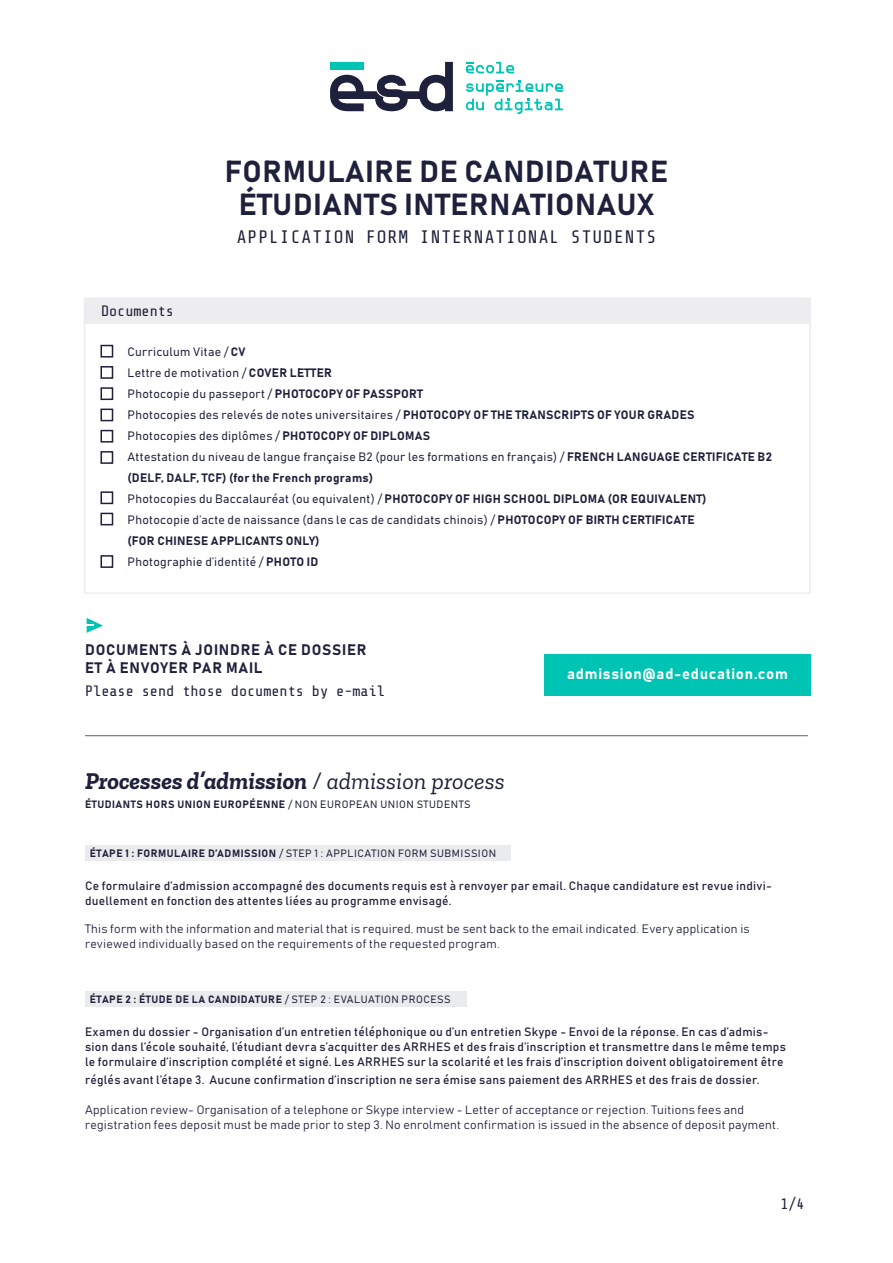
<style>
.page{position:relative;width:893px;height:1263px;background:#fff}
.page>*{position:absolute;margin:0;border:0;box-sizing:border-box;transform-origin:0 0}
.t1{font:30px/33px "Bahnschrift";letter-spacing:.025em;color:#1f203b;text-align:center}
.t2{font:italic 700 24px "Zilla Slab";color:#1f203b}
.t3{font:18px "Share Tech Mono";letter-spacing:.06em;color:#1f203b}
.t4{font:15px "Share Tech Mono";color:#1f203b}
.t5{font:15px/18px "Bahnschrift";letter-spacing:.05em;color:#1f203b}
.t6{font:15px "Bahnschrift";letter-spacing:.05em;color:#fff}
.t7{font:12px/21px "Bahnschrift";letter-spacing:.025em;color:#1f203b}
.t8{font:10.5px "Bahnschrift";letter-spacing:.05em;color:#1f203b}
.s1{font-weight:400}
</style>
<div class="page">
<hr style="left:85px;top:735px;width:723px;height:1px;background:#596174">
<svg style="left:330px;top:62px;width:123px;height:49px"></svg>
<svg style="left:466px;top:62px;width:48px;height:11px"></svg>
<svg style="left:466px;top:80px;width:97px;height:34px"></svg>
<div style="left:85px;top:298px;width:726px;height:26px;background:#edecef"></div>
<div style="left:84px;top:298px;width:727px;height:296px;border:2px solid #edecef"></div>
<div style="left:544px;top:654px;width:267px;height:42px;background:#00c4b3"></div>
<svg style="left:86px;top:618px;width:17px;height:15px"></svg>
<div style="left:85px;top:845px;width:426px;height:16px;background:#e9ebec"></div>
<div style="left:85px;top:991px;width:381px;height:16px;background:#e9ebec"></div>
<div style="left:100px;top:345px;width:13px;height:12px;border:2px solid #1f203b"></div>
<div style="left:100px;top:409px;width:13px;height:12px;border:2px solid #1f203b"></div>
<div style="left:100px;top:387px;width:13px;height:13px;border:2px solid #1f203b"></div>
<div style="left:100px;top:451px;width:13px;height:13px;border:2px solid #1f203b"></div>
<div style="left:100px;top:513px;width:13px;height:12px;border:2px solid #1f203b"></div>
<div style="left:100px;top:555px;width:13px;height:13px;border:2px solid #1f203b"></div>
<div style="left:100px;top:366px;width:13px;height:13px;border:2px solid #1f203b"></div>
<div style="left:100px;top:430px;width:13px;height:13px;border:2px solid #1f203b"></div>
<div style="left:100px;top:491px;width:13px;height:13px;border:2px solid #1f203b"></div>
<h1 class="t1" style="left:225px;top:155px;width:445px">FORMULAIRE DE CANDIDATURE<br>ÉTUDIANTS INTERNATIONAUX</h1>
<p class="t4" style="left:101px;top:304px;width:74px">Documents</p>
<h3 class="t3" style="left:237px;top:228px;width:421px">APPLICATION FORM INTERNATIONAL STUDENTS</h3>
<p class="t7" style="left:128px;top:341px;width:646px">Curriculum Vitae / CV<br>Lettre de motivation / COVER LETTER<br>Photocopie du passeport / PHOTOCOPY OF PASSPORT<br>Photocopies des relevés de notes universitaires / PHOTOCOPY OF THE TRANSCRIPTS OF YOUR GRADES<br>Photocopies des diplômes / PHOTOCOPY OF DIPLOMAS<br>Attestation du niveau de langue française B2 (pour les formations en français) / FRENCH LANGUAGE CERTIFICATE B2 (DELF, DALF, TCF) (for the French programs)<br>Photocopies du Baccalauréat (ou equivalent) / PHOTOCOPY OF HIGH SCHOOL DIPLOMA (OR EQUIVALENT)<br>Photocopie d’acte de naissance (dans le cas de candidats chinois) / PHOTOCOPY OF BIRTH CERTIFICATE<br>(FOR CHINESE APPLICANTS ONLY)<br>Photographie d’identité / PHOTO ID</p>
<p class="t5" style="left:85px;top:641px;width:283px">DOCUMENTS À JOINDRE À CE DOSSIER<br>ET À ENVOYER PAR MAIL</p>
<p class="t4" style="left:85px;top:683px;width:301px">Please send those documents by e-mail</p>
<h2 class="t2" style="left:85px;top:767px;width:421px">Processes d’admission <span class="s1">/ admission process</span></h2>
<p class="t8" style="left:85px;top:797px;width:387px">ÉTUDIANTS HORS UNION EUROPÉENNE / NON EUROPEAN UNION STUDENTS</p>
<p class="t8" style="left:90px;top:846px;width:408px">ÉTAPE 1 : FORMULAIRE D’ADMISSION / STEP 1 : APPLICATION FORM SUBMISSION</p>
<p class="t6" style="left:567px;top:665px;width:222px">admission@ad-education.com</p>
<p class="t7" style="left:85px;top:878px;width:688px;line-height:15px">Ce formulaire d’admission accompagné des documents requis est à renvoyer par email. Chaque candidature est revue indivi&shy;duellement en fonction des attentes liées au programme envisagé.</p>
<p class="t7" style="left:85px;top:921px;width:666px;line-height:15px">This form with the information and material that is required, must be sent back to the email indicated. Every application is reviewed individually based on the requirements of the requested program.</p>
<p class="t8" style="left:90px;top:992px;width:362px">ÉTAPE 2 : ÉTUDE DE LA CANDIDATURE / STEP 2 : EVALUATION PROCESS</p>
<p class="t7" style="left:85px;top:1024px;width:702px;line-height:15px">Examen du dossier - Organisation d’un entretien téléphonique ou d’un entretien Skype - Envoi de la réponse. En cas d’admis&shy;sion dans l’école souhaité, l’étudiant devra s’acquitter des ARRHES et des frais d’inscription et transmettre dans le même temps le formulaire d’inscription complété et signé. Les ARRHES sur la scolarité et les frais d’inscription doivent obligatoirement être</p>
<p class="t7" style="left:85px;top:1069px;width:676px">réglés avant l’étape 3. Aucune confirmation d’inscription ne sera émise sans paiement des ARRHES et des frais de dossier.</p>
<p class="t7" style="left:85px;top:1102px;width:695px;line-height:15px">Application review- Organisation of a telephone or Skype interview - Letter of acceptance or rejection. Tuitions fees and registration fees deposit must be made prior to step 3. No enrolment confirmation is issued in the absence of deposit payment.</p>
<p class="t4" style="left:780px;top:1196px;width:26px">1/4</p>
</div>
